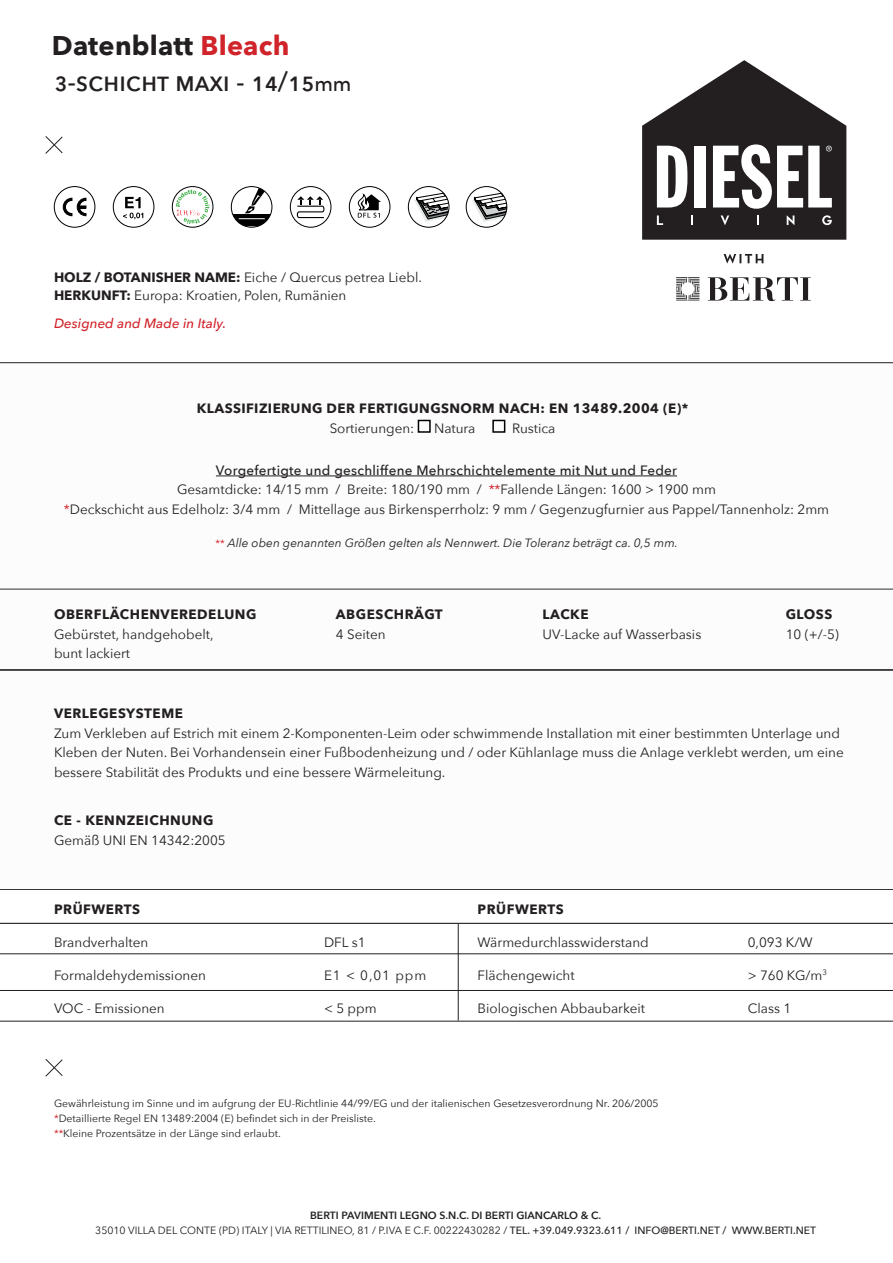
<style>
.page{position:relative;width:893px;height:1263px;background:#fff}
.page>*{position:absolute;margin:0;border:0;box-sizing:border-box;transform-origin:0 0}
.t1{font:500 27px "Avenir Next";letter-spacing:-.01em;color:#231f20}
.t2{font:700 27px "Avenir Next";letter-spacing:.01em;color:#231f20}
.t3{font:13.5px/19.5px "Avenir Next";color:#231f20}
.t4{font:700 13.5px "Avenir Next";letter-spacing:.04em;color:#231f20}
.t5{font:italic 500 13.5px "Avenir Next";color:#d1232a}
.t6{font:italic 12px "Avenir Next";color:#231f20}
.t7{font:10.5px/15px "Avenir Next";color:#231f20;text-align:center}
.s1{color:#d1232a}
.s2{font-size:21px}
.s3{font-weight:700}
.s4{font-weight:500}
.s5{font-style:normal;font-size:10.5px;color:#d1232a}
.s6{font-weight:600}
</style>
<div class="page">
<svg style="left:724px;top:254px;width:39px;height:9px"></svg>
<svg style="left:642px;top:60px;width:204px;height:180px"></svg>
<svg style="left:676px;top:277px;width:24px;height:24px"></svg>
<svg style="left:708px;top:277px;width:103px;height:24px"></svg>
<svg style="left:45px;top:1059px;width:18px;height:18px"></svg>
<hr style="left:0;top:953px;width:893px;height:1px;background:#231f20">
<hr style="left:0;top:923px;width:893px;height:1px;background:#231f20">
<hr style="left:0;top:889px;width:893px;height:1px;background:#231f20">
<hr style="left:0;top:990px;width:893px;height:1px;background:#231f20">
<hr style="left:0;top:1021px;width:893px;height:1px;background:#231f20">
<hr style="left:458px;top:924px;width:1px;height:96px;background:#231f20">
<hr style="left:0;top:362px;width:893px;height:1px;background:#231f20">
<svg style="left:45px;top:136px;width:18px;height:18px"></svg>
<svg style="left:113px;top:186px;width:100px;height:42px"></svg>
<svg style="left:414px;top:191px;width:34px;height:31px"></svg>
<div style="left:408px;top:186px;width:41px;height:41px;border:1px solid #000001;border-radius:50%"></div>
<svg style="left:232px;top:215px;width:39px;height:11px"></svg>
<svg style="left:239px;top:187px;width:28px;height:32px"></svg>
<div style="left:231px;top:186px;width:41px;height:41px;border:1px solid #000001;border-radius:50%"></div>
<div style="left:290px;top:186px;width:41px;height:41px;border:1px solid #000001;border-radius:50%"></div>
<svg style="left:296px;top:196px;width:29px;height:23px"></svg>
<svg style="left:63px;top:198px;width:23px;height:18px"></svg>
<div style="left:54px;top:186px;width:41px;height:41px;border:1px solid #000001;border-radius:50%"></div>
<div style="left:349px;top:186px;width:41px;height:41px;border:1px solid #000001;border-radius:50%"></div>
<svg style="left:357px;top:194px;width:24px;height:24px"></svg>
<svg style="left:472px;top:191px;width:35px;height:31px"></svg>
<div style="left:466px;top:186px;width:41px;height:41px;border:1px solid #000001;border-radius:50%"></div>
<hr style="left:0;top:589px;width:893px;height:1px;background:#6c6d70">
<hr style="left:0;top:669px;width:893px;height:1px;background:#231f20">
<div style="left:418px;top:420px;width:13px;height:13px;border:2px solid #000001"></div>
<div style="left:492px;top:420px;width:13px;height:13px;border:2px solid #000001"></div>
<hr style="left:216px;top:476px;width:461px;height:1px;background:#231f20">
<h1 class="t2" style="left:52px;top:22px;width:239px">Datenblatt <span class="s1">Bleach</span></h1>
<h1 class="t1" style="left:54px;top:58px;width:299px">3-schicht maxi - 14/15<span class="s2">mm</span></h1>
<p class="t3" style="left:54px;top:268px;width:369px;line-height:18px"><span class="s3">HOLZ / BOTANISHER NAME:</span> Eiche / Quercus petrea Liebl.<br><span class="s3">HERKUNFT:</span> Europa: Kroatien, Polen, Rumänien</p>
<p class="t5" style="left:54px;top:312px;width:174px">Designed and Made in Italy.</p>
<p class="t4" style="left:197px;top:397px;width:493px">KLASSIFIZIERUNG DER FERTIGUNGSNORM NACH: EN 13489.2004 (E)*</p>
<p class="t3" style="left:330px;top:418px;width:86px">Sortierungen:</p>
<p class="t3" style="left:434px;top:418px;width:43px">Natura</p>
<p class="t3" style="left:512px;top:418px;width:45px">Rustica</p>
<p class="t3" style="left:64px;top:460px;width:767px;text-align:center"><span class="s4">Vorgefertigte und geschliffene Mehrschichtelemente mit Nut und Feder<br></span>Gesamtdicke: 14/15 mm / Breite: 180/190 mm / <span class="s1">**</span>Fallende Längen: 1600 &gt; 1900 mm<br><span class="s1">*</span>Deckschicht aus Edelholz: 3/4 mm / Mittellage aus Birkensperrholz: 9 mm / Gegenzugfurnier aus Pappel/Tannenholz: 2mm</p>
<p class="t6" style="left:215px;top:533px;width:464px"><span class="s5">**</span> Alle oben genannten Größen gelten als Nennwert. Die Toleranz beträgt ca. 0,5 mm.</p>
<p class="t4" style="left:54px;top:603px;width:204px">OBERFLÄCHENVEREDELUNG</p>
<p class="t3" style="left:54px;top:624px;width:161px">Gebürstet, handgehobelt, bunt lackiert</p>
<p class="t4" style="left:336px;top:603px;width:108px">ABGESCHRÄGT</p>
<p class="t3" style="left:336px;top:624px;width:51px">4 Seiten</p>
<p class="t4" style="left:543px;top:603px;width:48px">LACKE</p>
<p class="t3" style="left:543px;top:624px;width:160px">UV-Lacke auf Wasserbasis</p>
<p class="t4" style="left:786px;top:603px;width:48px">GLOSS</p>
<p class="t3" style="left:786px;top:624px;width:55px">10 (+/-5)</p>
<p class="t4" style="left:54px;top:702px;width:130px">VERLEGESYSTEME</p>
<p class="t3" style="left:54px;top:723px;width:791px">Zum Verkleben auf Estrich mit einem 2-Komponenten-Leim oder schwimmende Installation mit einer bestimmten Unterlage und<br>Kleben der Nuten. Bei Vorhandensein einer Fußbodenheizung und / oder Kühlanlage muss die Anlage verklebt werden, um eine bessere Stabilität des Produkts und eine bessere Wärmeleitung.</p>
<p class="t4" style="left:54px;top:809px;width:161px">CE - KENNZEICHNUNG</p>
<p class="t3" style="left:54px;top:830px;width:173px">Gemäß UNI EN 14342:2005</p>
<p class="t4" style="left:54px;top:897px;width:88px">PRÜFWERTS</p>
<p class="t3" style="left:54px;top:932px;width:96px">Brandverhalten</p>
<p class="t3" style="left:324px;top:932px;width:43px">DFL s1</p>
<p class="t3" style="left:54px;top:965px;width:153px">Formaldehydemissionen</p>
<p class="t3" style="left:324px;top:965px;width:104px">E1 &lt; 0,01 ppm</p>
<p class="t3" style="left:54px;top:998px;width:112px">VOC - Emissionen</p>
<p class="t3" style="left:324px;top:998px;width:54px">&lt; 5 ppm</p>
<p class="t4" style="left:478px;top:897px;width:88px">PRÜFWERTS</p>
<p class="t3" style="left:478px;top:932px;width:173px">Wärmedurchlasswiderstand</p>
<p class="t3" style="left:748px;top:932px;width:66px">0,093 K/W</p>
<p class="t3" style="left:478px;top:965px;width:98px">Flächengewicht</p>
<p class="t3" style="left:748px;top:965px;width:81px">&gt; 760 KG/m<sup>3</sup></p>
<p class="t3" style="left:478px;top:998px;width:169px">Biologischen Abbaubarkeit</p>
<p class="t3" style="left:748px;top:998px;width:45px">Class 1</p>
<p class="t7" style="left:54px;top:1095px;width:606px;text-align:left">Gewährleistung im Sinne und im aufgrung der EU-Richtlinie 44/99/EG und der italienischen Gesetzesverordnung Nr. 206/2005 <span class="s1">*</span>Detaillierte Regel EN 13489:2004 (E) befindet sich in der Preisliste.<br><span class="s1">**</span>Kleine Prozentsätze in der Länge sind erlaubt.</p>
<p class="t7" style="left:95px;top:1208px;width:722px"><span class="s6">BERTI PAVIMENTI LEGNO S.N.C. DI BERTI GIANCARLO &amp; C.<br></span>35010 VILLA DEL CONTE (PD) ITALY | VIA RETTILINEO, 81 / P.IVA E C.F. 00222430282 / <span class="s4">TEL. +39.049.9323.611 / INFO@BERTI.NET / WWW.BERTI.NET</span></p>
</div>
